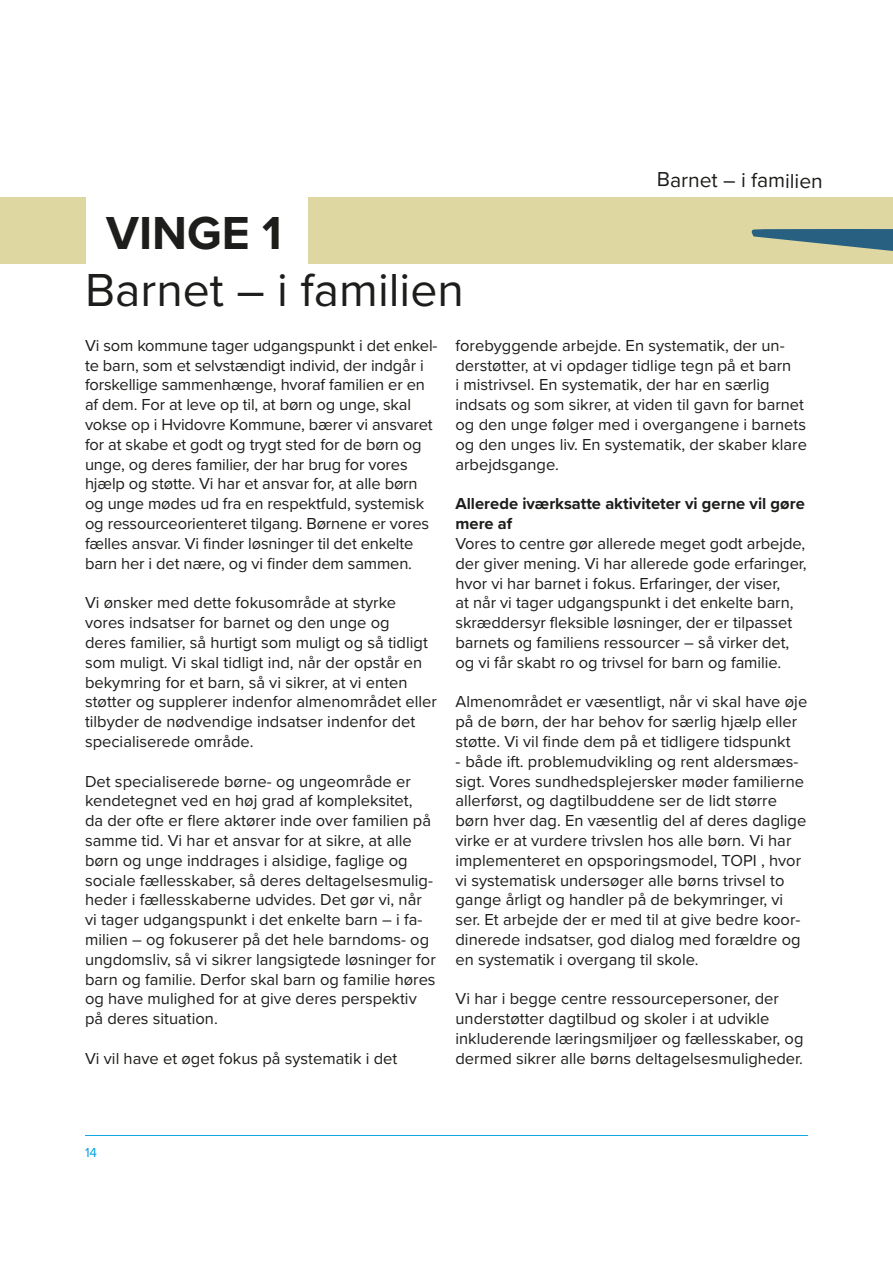
<style>
.page{position:relative;width:893px;height:1263px;background:#fff}
.page>*{position:absolute;margin:0;border:0;box-sizing:border-box;transform-origin:0 0}
.t1{font:48px/57.6px "Proxima Nova";color:#1d1d1b}
.t2{font:21px "Proxima Nova";color:#1d1d1b}
.t3{font:16.5px/19.8px "Proxima Nova";color:#1d1d1b}
.t4{font:700 16.5px/19.8px "Proxima Nova";color:#1d1d1b}
.t5{font:13.5px "Proxima Nova";color:#009fe3}
.s1{font-weight:700}
</style>
<div class="page">
<hr style="left:85px;top:1135px;width:723px;height:1px;background:#009fe3">
<div style="left:0;top:198px;width:85px;height:66px;background:#dfd7a2"></div>
<div style="left:309px;top:198px;width:584px;height:66px;background:#dfd7a2"></div>
<svg style="left:752px;top:197px;width:141px;height:939px"></svg>
<p class="t2" style="left:657px;top:163px;width:167px;rotate:1deg">Barnet – i familien</p>
<h2 class="t1" style="left:85px;top:202px;width:380px;text-indent:21px"><span class="s1">VINGE 1<br></span>Barnet – i familien</h2>
<p class="t3" style="left:85px;top:335px;width:354px">Vi som kommune tager udgangspunkt i det enkel&shy;te barn, som et selvstændigt individ, der indgår i forskellige sammenhænge, hvoraf familien er en af dem. For at leve op til, at børn og unge, skal vokse op i Hvidovre Kommune, bærer vi ansvaret for at skabe et godt og trygt sted for de børn og unge, og deres familier, der har brug for vores hjælp og støtte. Vi har et ansvar for, at alle børn og unge mødes ud fra en respektfuld, systemisk og ressourceorienteret tilgang. Børnene er vores fælles ansvar. Vi fnder løsninger til det enkelte barn her i det nære, og vi fnder dem sammen.</p>
<p class="t3" style="left:85px;top:592px;width:353px">Vi ønsker med dette fokusområde at styrke vores indsatser for barnet og den unge og<br>deres familier, så hurtigt som muligt og så tidligt som muligt. Vi skal tidligt ind, når der opstår en bekymring for et barn, så vi sikrer, at vi enten støtter og supplerer indenfor almenområdet eller tilbyder de nødvendige indsatser indenfor det specialiserede område.</p>
<p class="t3" style="left:85px;top:770px;width:352px">Det specialiserede børne- og ungeområde er kendetegnet ved en høj grad af kompleksitet,<br>da der ofte er fere aktører inde over familien på samme tid. Vi har et ansvar for at sikre, at alle børn og unge inddrages i alsidige, faglige og sociale fællesskaber, så deres deltagelsesmulig&shy;heder i fællesskaberne udvides. Det gør vi, når vi tager udgangspunkt i det enkelte barn – i fa&shy;milien – og fokuserer på det hele barndoms- og ungdomsliv, så vi sikrer langsigtede løsninger for barn og familie. Derfor skal barn og familie høres og have mulighed for at give deres perspektiv på deres situation.</p>
<p class="t3" style="left:85px;top:1048px;width:314px">Vi vil have et øget fokus på systematik i det</p>
<p class="t3" style="left:455px;top:335px;width:353px">forebyggende arbejde. En systematik, der un&shy;derstøtter, at vi opdager tidlige tegn på et barn<br>i mistrivsel. En systematik, der har en særlig indsats og som sikrer, at viden til gavn for barnet og den unge følger med i overgangene i barnets og den unges liv. En systematik, der skaber klare arbejdsgange.</p>
<h3 class="t4" style="left:455px;top:493px;width:351px">Allerede iværksatte aktiviteter vi gerne vil gøre mere af</h3>
<p class="t3" style="left:455px;top:533px;width:353px">Vores to centre gør allerede meget godt arbejde, der giver mening. Vi har allerede gode erfaringer, hvor vi har barnet i fokus. Erfaringer, der viser,<br>at når vi tager udgangspunkt i det enkelte barn, skræddersyr feksible løsninger, der er tilpasset barnets og familiens ressourcer – så virker det, og vi får skabt ro og trivsel for barn og familie.</p>
<p class="t3" style="left:455px;top:691px;width:353px">Almenområdet er væsentligt, når vi skal have øje på de børn, der har behov for særlig hjælp eller støtte. Vi vil fnde dem på et tidligere tidspunkt</p>
<p class="t3" style="left:455px;top:751px;width:352px">- både ift. problemudvikling og rent aldersmæs&shy;sigt. Vores sundhedsplejersker møder familierne allerførst, og dagtilbuddene ser de lidt større børn hver dag. En væsentlig del af deres daglige virke er at vurdere trivslen hos alle børn. Vi har implementeret en opsporingsmodel, TOPI , hvor vi systematisk undersøger alle børns trivsel to gange årligt og handler på de bekymringer, vi ser. Et arbejde der er med til at give bedre koor&shy;dinerede indsatser, god dialog med forældre og en systematik i overgang til skole.</p>
<p class="t3" style="left:455px;top:988px;width:349px">Vi har i begge centre ressourcepersoner, der understøtter dagtilbud og skoler i at udvikle inkluderende læringsmiljøer og fællesskaber, og dermed sikrer alle børns deltagelsesmuligheder.</p>
<p class="t5" style="left:85px;top:1142px;width:14px">14</p>
</div>
